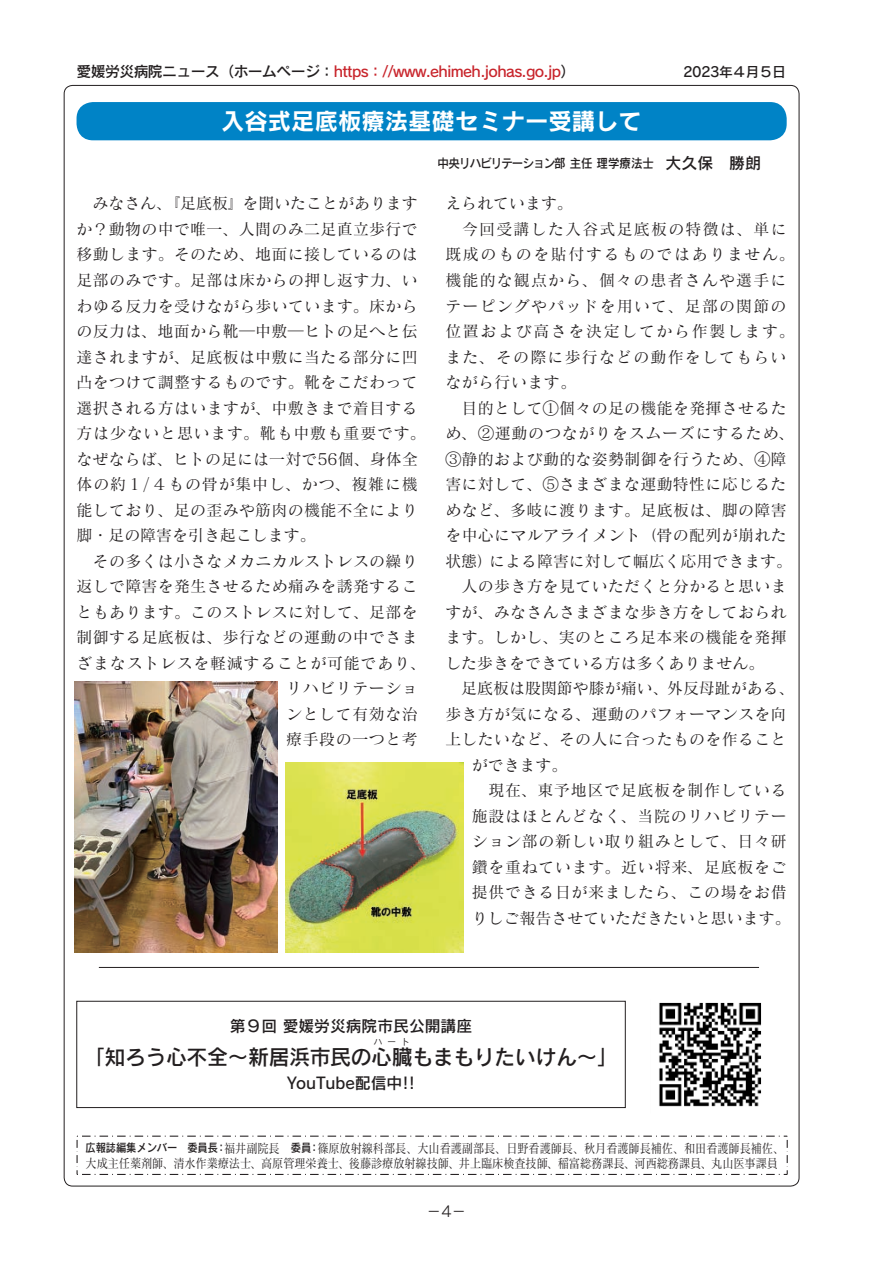
<style>
.page{position:relative;width:893px;height:1263px;background:#fff}
.page>*{position:absolute;margin:0;border:0;box-sizing:border-box;transform-origin:0 0}
.t1{font:23.4px "Rodin Pro B";color:#fff}
.t2{font:21.3px "Rodin Pro DB";letter-spacing:-.025em;color:#231f20}
.t3{font:15.9px "Matisse Pro M";letter-spacing:.02em;color:#231f20}
.t4{font:15.9px "Matisse Pro M";color:#231f20}
.t5{font:15.9px "Matisse Pro M";letter-spacing:.045em;color:#231f20}
.t6{font:15.9px "Matisse Pro M";letter-spacing:.05em;color:#231f20}
.t7{font:15.9px "Matisse Pro M";letter-spacing:.075em;color:#231f20}
.t8{font:15.9px "Matisse Pro M";letter-spacing:.105em;color:#231f20}
.t9{font:15.9px "Rodin Pro DB";color:#231f20}
.t10{font:15.9px "Matisse Pro M";letter-spacing:.055em;color:#231f20}
.t11{font:15.9px "Matisse Pro M";letter-spacing:.08em;color:#231f20}
.t12{font:14.85px "Rodin Pro DB";letter-spacing:-.04em;color:#c8242b}
.t13{font:14.85px "Rodin Pro M";color:#231f20}
.t14{font:13.8px "Rodin Pro DB";letter-spacing:-.04em;color:#231f20}
.t15{font:12.75px/14.9px "Matisse Pro M";letter-spacing:-.01em;color:#231f20;scale:.88 1}
.t16{font:12.75px "Rodin Pro DB";letter-spacing:-.08em;color:#231f20;scale:.9 1}
.t17{font:8.55px "Rodin Pro DB";color:#231f20}
.s1{color:#231f20}
.s2{font-size:15.9px}
.s3{font-family:"Rodin Pro DB";font-size:11.7px}
</style>
<div class="page">
<svg style="left:77px;top:1135px;width:711px;height:40px"></svg>
<div style="left:77px;top:102px;width:710px;height:38px;background:#0083c6;border-radius:16px"></div>
<img style="left:74px;top:681px;width:204px;height:271px">
<img style="left:659px;top:1002px;width:103px;height:105px">
<img style="left:285px;top:762px;width:178px;height:190px">
<div style="left:77px;top:1001px;width:548px;height:107px;border:1px solid #231f20"></div>
<hr style="left:99px;top:967px;width:660px;height:1px;background:#231f20">
<p class="t12" style="left:77px;top:61px;width:500px"><span class="s1">愛媛労災病院ニュース（ホームページ：</span>https：//www.ehimeh.johas.go.jp<span class="s1">）</span></p>
<p class="t14" style="left:683px;top:63px;width:104px">2023年４月５日</p>
<h1 class="t1" style="left:221px;top:105px;width:422px">入谷式足底板療法基礎セミナー受講して</h1>
<p class="t4" style="left:77px;top:194px;width:343px">　みなさん、『足底板』を聞いたことがあります</p>
<p class="t3" style="left:77px;top:219px;width:343px">か？動物の中で唯一、人間のみ二足直立歩行で</p>
<p class="t3" style="left:77px;top:245px;width:343px">移動します。そのため、地面に接しているのは</p>
<p class="t3" style="left:77px;top:270px;width:343px">足部のみです。足部は床からの押し返す力、い</p>
<p class="t3" style="left:77px;top:296px;width:343px">わゆる反力を受けながら歩いています。床から</p>
<p class="t3" style="left:77px;top:321px;width:343px">の反力は、地面から靴―中敷―ヒトの足へと伝</p>
<p class="t3" style="left:77px;top:347px;width:343px">達されますが、足底板は中敷に当たる部分に凹</p>
<p class="t3" style="left:77px;top:372px;width:343px">凸をつけて調整するものです。靴をこだわって</p>
<p class="t3" style="left:77px;top:398px;width:343px">選択される方はいますが、中敷きまで着目する</p>
<p class="t6" style="left:77px;top:423px;width:351px">方は少ないと思います。靴も中敷も重要です。</p>
<p class="t3" style="left:77px;top:449px;width:343px">なぜならば、ヒトの足には一対で56個、身体全</p>
<p class="t10" style="left:77px;top:474px;width:343px">体の約１/４もの骨が集中し、かつ、複雑に機</p>
<p class="t3" style="left:77px;top:500px;width:343px">能しており、足の歪みや筋肉の機能不全により</p>
<p class="t4" style="left:77px;top:525px;width:257px">脚・足の障害を引き起こします。　</p>
<p class="t3" style="left:77px;top:551px;width:343px">　その多くは小さなメカニカルストレスの繰り</p>
<p class="t3" style="left:77px;top:576px;width:343px">返しで障害を発生させるため痛みを誘発するこ</p>
<p class="t3" style="left:77px;top:602px;width:343px">ともあります。このストレスに対して、足部を</p>
<p class="t3" style="left:77px;top:627px;width:343px">制御する足底板は、歩行などの運動の中でさま</p>
<p class="t6" style="left:77px;top:653px;width:351px">ざまなストレスを軽減することが可能であり、</p>
<p class="t3" style="left:286px;top:678px;width:133px">リハビリテーショ</p>
<p class="t3" style="left:286px;top:704px;width:133px">ンとして有効な治</p>
<p class="t3" style="left:286px;top:729px;width:133px">療手段の一つと考</p>
<p class="t16" style="left:437px;top:155px;width:361px">中央リハビリテーション部 主任 理学療法士　<span class="s2">大久保　勝朗</span></p>
<p class="t4" style="left:445px;top:194px;width:129px">えられています。</p>
<p class="t11" style="left:462px;top:219px;width:326px">今回受講した入谷式足底板の特徴は、単に</p>
<p class="t8" style="left:445px;top:245px;width:351px">既成のものを貼付するものではありません。</p>
<p class="t7" style="left:445px;top:270px;width:343px">機能的な観点から、個々の患者さんや選手に</p>
<p class="t7" style="left:445px;top:296px;width:343px">テーピングやパッドを用いて、足部の関節の</p>
<p class="t8" style="left:445px;top:321px;width:351px">位置および高さを決定してから作製します。</p>
<p class="t7" style="left:445px;top:347px;width:343px">また、その際に歩行などの動作をしてもらい</p>
<p class="t3" style="left:445px;top:372px;width:132px">ながら行います。</p>
<p class="t3" style="left:445px;top:398px;width:343px">　目的として①個々の足の機能を発揮させるた</p>
<p class="t6" style="left:445px;top:423px;width:351px">め、②運動のつながりをスムーズにするため、</p>
<p class="t3" style="left:445px;top:449px;width:343px">③静的および動的な姿勢制御を行うため、④障</p>
<p class="t3" style="left:445px;top:474px;width:343px">害に対して、⑤さまざまな運動特性に応じるた</p>
<p class="t3" style="left:445px;top:500px;width:343px">めなど、多岐に渡ります。足底板は、脚の障害</p>
<p class="t3" style="left:445px;top:525px;width:343px">を中心にマルアライメント（骨の配列が崩れた</p>
<p class="t4" style="left:445px;top:551px;width:348px">状態）による障害に対して幅広く応用できます。</p>
<p class="t3" style="left:445px;top:576px;width:343px">　人の歩き方を見ていただくと分かると思いま</p>
<p class="t3" style="left:445px;top:602px;width:343px">すが、みなさんさまざまな歩き方をしておられ</p>
<p class="t3" style="left:445px;top:627px;width:343px">ます。しかし、実のところ足本来の機能を発揮</p>
<p class="t4" style="left:445px;top:653px;width:320px">した歩きをできている方は多くありません。</p>
<p class="t4" style="left:445px;top:678px;width:351px">　足底板は股関節や膝が痛い、外反母趾がある、</p>
<p class="t3" style="left:445px;top:704px;width:343px">歩き方が気になる、運動のパフォーマンスを向</p>
<p class="t3" style="left:445px;top:729px;width:343px">上したいなど、その人に合ったものを作ること</p>
<p class="t3" style="left:472px;top:755px;width:97px">ができます。</p>
<p class="t5" style="left:472px;top:780px;width:316px">　現在、東予地区で足底板を制作している</p>
<p class="t5" style="left:472px;top:806px;width:316px">施設はほとんどなく、当院のリハビリテー</p>
<p class="t5" style="left:472px;top:831px;width:316px">ション部の新しい取り組みとして、日々研</p>
<p class="t5" style="left:472px;top:857px;width:316px">鑽を重ねています。近い将来、足底板をご</p>
<p class="t5" style="left:472px;top:882px;width:316px">提供できる日が来ましたら、この場をお借</p>
<p class="t4" style="left:472px;top:908px;width:320px">りしご報告させていただきたいと思います。</p>
<p class="t9" style="left:230px;top:1015px;width:244px">第９回 愛媛労災病院市民公開講座</p>
<h2 class="t2" style="left:84px;top:1043px;width:536px">「知ろう心不全～新居浜市民の心臓もまもりたいけん～」</h2>
<p class="t17" style="left:374px;top:1036px;width:37px">ハート</p>
<p class="t9" style="left:287px;top:1072px;width:129px">YouTube配信中!!</p>
<p class="t15" style="left:86px;top:1140px;width:795px"><span class="s3">広報誌編集メンバー　委員長：</span>福井副院長　<span class="s3">委員：</span>篠原放射線科部長、大山看護副部長、日野看護師長、秋月看護師長補佐、和田看護師長補佐、大成主任薬剤師、清水作業療法士、高原管理栄養士、後藤診療放射線技師、井上臨床検査技師、稲富総務課長、河西総務課員、丸山医事課員</p>
<p class="t13" style="left:426px;top:1201px;width:42px">−4−</p>
</div>
